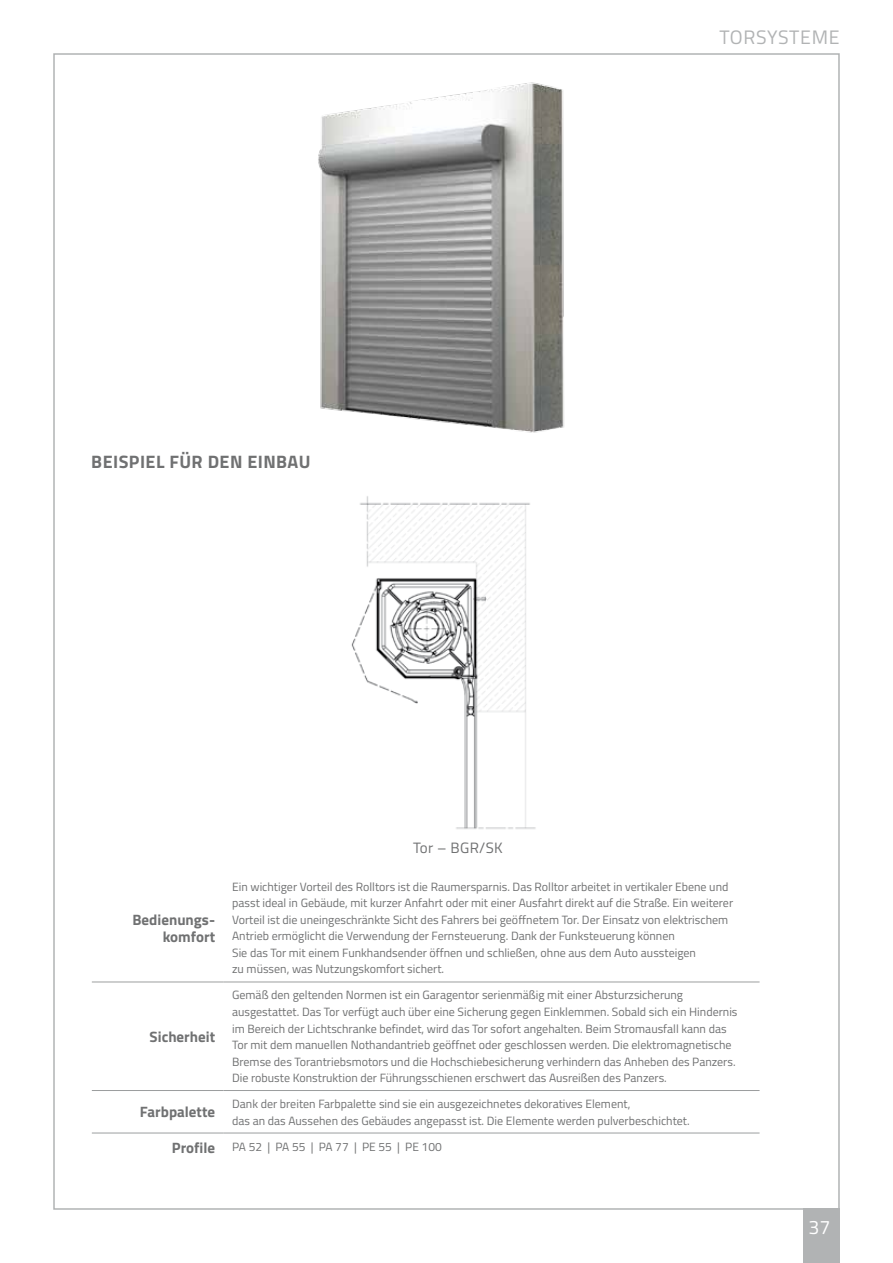
<style>
.page{position:relative;width:893px;height:1263px;background:#fff}
.page>*{position:absolute;margin:0;border:0;box-sizing:border-box;transform-origin:0 0}
.t1{font:19.5px "Titillium";letter-spacing:.035em;color:#b1b3b4}
.t2{font:19.5px "Titillium";color:#fff}
.t3{font:700 18px "Titillium";letter-spacing:.025em;color:#707172}
.t4{font:700 15px/16.5px "Titillium";color:#707172;text-align:right}
.t5{font:15px "Titillium";letter-spacing:.02em;color:#707172}
.t6{font:12px/16.5px "Titillium";color:#707172}
.s1{font-weight:700;font-size:15px}
</style>
<div class="page">
<div style="left:803px;top:1209px;width:37px;height:54px;background:#b1b3b4"></div>
<img style="left:351px;top:496px;width:185px;height:333px">
<hr style="left:92px;top:982px;width:132px;height:1px;background:#9c9e9f">
<hr style="left:224px;top:982px;width:536px;height:1px;background:#9c9e9f">
<hr style="left:92px;top:1090px;width:132px;height:1px;background:#9c9e9f">
<hr style="left:224px;top:1090px;width:536px;height:1px;background:#9c9e9f">
<hr style="left:92px;top:1133px;width:132px;height:1px;background:#9c9e9f">
<hr style="left:224px;top:1133px;width:536px;height:1px;background:#9c9e9f">
<img style="left:318px;top:82px;width:246px;height:351px">
<h2 class="t3" style="left:91px;top:447px;width:221px">BEISPIEL FÜR DEN EINBAU</h2>
<p class="t5" style="left:413px;top:837px;width:91px">Tor – BGR/SK</p>
<h1 class="t1" style="left:719px;top:23px;width:122px">TORSYSTEME</h1>
<p class="t4" style="left:133px;top:911px;width:84px">Bedienungs&shy;komfort</p>
<p class="t4" style="left:150px;top:1027px;width:67px">Sicherheit</p>
<p class="t6" style="left:232px;top:878px;width:502px">Ein wichtiger Vorteil des Rolltors ist die Raumersparnis. Das Rolltor arbeitet in vertikaler Ebene und passt ideal in Gebäude, mit kurzer Anfahrt oder mit einer Ausfahrt direkt auf die Straße. Ein weiterer Vorteil ist die uneingeschränkte Sicht des Fahrers bei geöffnetem Tor. Der Einsatz von elektrischem Antrieb ermöglicht die Verwendung der Fernsteuerung. Dank der Funksteuerung können<br>Sie das Tor mit einem Funkhandsender öffnen und schließen, ohne aus dem Auto aussteigen<br>zu müssen, was Nutzungskomfort sichert.</p>
<p class="t6" style="left:232px;top:986px;width:507px">Gemäß den geltenden Normen ist ein Garagentor serienmäßig mit einer Absturzsicherung ausgestattet. Das Tor verfügt auch über eine Sicherung gegen Einklemmen. Sobald sich ein Hindernis im Bereich der Lichtschranke befindet, wird das Tor sofort angehalten. Beim Stromausfall kann das Tor mit dem manuellen Nothandantrieb geöffnet oder geschlossen werden. Die elektromagnetische Bremse des Torantriebsmotors und die Hochschiebesicherung verhindern das Anheben des Panzers.<br>Die robuste Konstruktion der Führungsschienen erschwert das Ausreißen des Panzers.</p>
<p class="t4" style="left:140px;top:1103px;width:77px">Farbpalette</p>
<p class="t6" style="left:232px;top:1095px;width:459px">Dank der breiten Farbpalette sind sie ein ausgezeichnetes dekoratives Element,<br>das an das Aussehen des Gebäudes angepasst ist. Die Elemente werden pulverbeschichtet.</p>
<p class="t6" style="left:172px;top:1137px;width:271px"><span class="s1">Profile</span> PA 52 | PA 55 | PA 77 | PE 55 | PE 100</p>
<h1 class="t2" style="left:808px;top:1213px;width:23px">37</h1>
</div>
